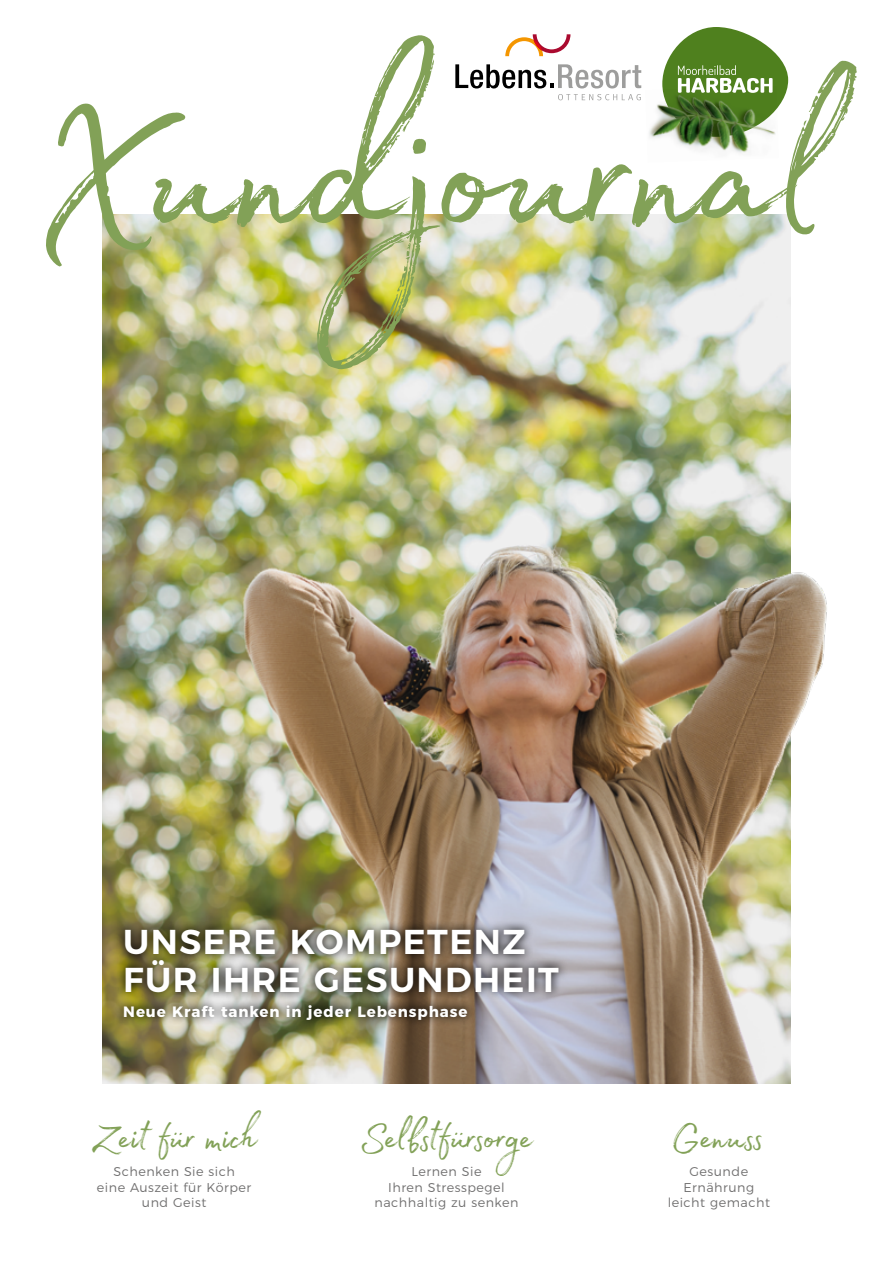
<style>
.page{position:relative;width:893px;height:1263px;background:#fff}
.page>*{position:absolute;margin:0;border:0;box-sizing:border-box;transform-origin:0 0}
.t1{font:250.35px "Madelyn";letter-spacing:-.015em;color:#82a157}
.t2{font:49.5px "Madelyn";letter-spacing:-.03em;color:#82a157}
.t3{font:600 34.5px/37.5px "Montserrat";letter-spacing:.04em;color:#fff}
.t4{font:700 15px "Montserrat";letter-spacing:.06em;color:#fff}
.t5{font:300 12.75px/15.3px "Montserrat";letter-spacing:.04em;color:#706f6f;text-align:center}
</style>
<div class="page">
<img style="left:102px;top:215px;width:689px;height:868px">
<img style="left:115px;top:921px;width:453px;height:108px">
<img style="left:717px;top:557px;width:110px;height:257px">
<div style="left:662px;top:27px;width:126px;height:110px;background:#4f801e;border-radius:53px"></div>
<img style="left:649px;top:86px;width:130px;height:67px">
<svg style="left:678px;top:65px;width:95px;height:28px"></svg>
<svg style="left:505px;top:34px;width:65px;height:22px"></svg>
<svg style="left:455px;top:64px;width:186px;height:36px"></svg>
<h1 class="t1" style="left:33px;top:-16px;width:804px">Xundjournal</h1>
<h3 class="t3" style="left:123px;top:920px;width:437px">UNSERE KOMPETENZ<br>FÜR IHRE GESUNDHEIT</h3>
<p class="t4" style="left:123px;top:999px;width:346px">Neue Kraft tanken in jeder Lebensphase</p>
<h2 class="t2" style="left:91px;top:1099px;width:167px">Zeit für mich</h2>
<p class="t5" style="left:97px;top:1163px;width:156px">Schenken Sie sich<br>eine Auszeit für Körper und Geist</p>
<h2 class="t2" style="left:360px;top:1099px;width:175px">Selbstfürsorge</h2>
<p class="t5" style="left:374px;top:1163px;width:145px">Lernen Sie<br>Ihren Stresspegel nachhaltig zu senken</p>
<h2 class="t2" style="left:671px;top:1099px;width:95px">Genuss</h2>
<p class="t5" style="left:668px;top:1163px;width:104px">Gesunde<br>Ernährung leicht gemacht</p>
</div>
